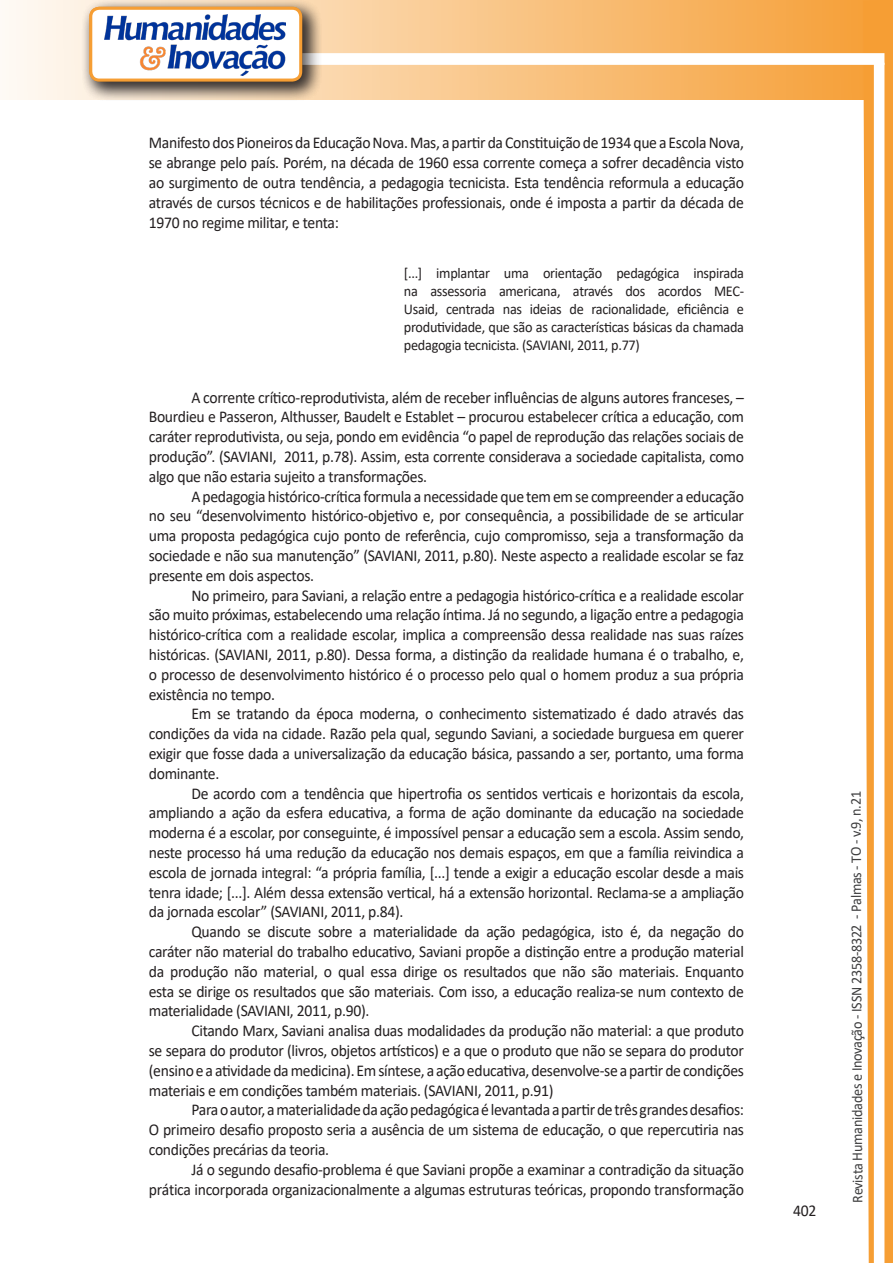
<style>
.page{position:relative;width:893px;height:1263px;background:#fff}
.page>*{position:absolute;margin:0;border:0;box-sizing:border-box;transform-origin:0 0}
.texto{font:16.5px/19.8px "Calibri";letter-spacing:-.02em;color:#231f20;text-align:justify;scale:.95 1}
.citacao{font:15px/18px "Calibri";letter-spacing:-.02em;color:#231f20;text-align:justify;scale:.95 1}
.t1{font:15px "Calibri";letter-spacing:-.025em;color:#3e3e3f;scale:.95 1}
</style>
<div class="page">
<svg style="left:5px;top:0;width:858px;height:100px;background:#f9c484"></svg>
<div style="left:302px;top:53px;width:582px;height:12px;background:#fff;border:2px solid #fff"></div>
<svg style="left:863px;top:0;width:30px;height:1263px"></svg>
<div style="left:81px;top:0;width:241px;height:102px;background:#231f20;opacity:.75"></div>
<svg style="left:91px;top:8px;width:210px;height:72px"></svg>
<div style="left:89px;top:7px;width:213px;height:75px;border:3px solid #f69e34;border-radius:9px"></div>
<p class="texto" style="left:149px;top:133px;width:628px">Manifesto dos Pioneiros da Educação Nova. Mas, a partir da Constituição de 1934 que a Escola Nova, se abrange pelo país. Porém, na década de 1960 essa corrente começa a sofrer decadência visto ao surgimento de outra tendência, a pedagogia tecnicista. Esta tendência reformula a educação através de cursos técnicos e de habilitações professionais, onde é imposta a partir da década de 1970 no regime militar, e tenta:</p>
<p class="citacao" style="left:404px;top:264px;width:360px">[...] implantar uma orientação pedagógica inspirada na assessoria americana, através dos acordos MEC-Usaid, centrada nas ideias de racionalidade, eficiência e produtividade, que são as características básicas da chamada pedagogia tecnicista. (SAVIANI, 2011, p.77)</p>
<p class="texto" style="left:149px;top:387px;width:628px;text-indent:43px">A corrente crítico-reprodutivista, além de receber influências de alguns autores franceses, – Bourdieu e Passeron, Althusser, Baudelt e Establet – procurou estabelecer crítica a educação, com caráter reprodutivista, ou seja, pondo em evidência “o papel de reprodução das relações sociais de produção”. (SAVIANI, 2011, p.78). Assim, esta corrente considerava a sociedade capitalista, como algo que não estaria sujeito a transformações.</p>
<p class="texto" style="left:149px;top:486px;width:628px;text-indent:43px">A pedagogia histórico-crítica formula a necessidade que tem em se compreender a educação no seu “desenvolvimento histórico-objetivo e, por consequência, a possibilidade de se articular uma proposta pedagógica cujo ponto de referência, cujo compromisso, seja a transformação da sociedade e não sua manutenção” (SAVIANI, 2011, p.80). Neste aspecto a realidade escolar se faz presente em dois aspectos.</p>
<p class="texto" style="left:149px;top:585px;width:628px;text-indent:43px">No primeiro, para Saviani, a relação entre a pedagogia histórico-crítica e a realidade escolar são muito próximas, estabelecendo uma relação íntima. Já no segundo, a ligação entre a pedagogia histórico-crítica com a realidade escolar, implica a compreensão dessa realidade nas suas raízes históricas. (SAVIANI, 2011, p.80). Dessa forma, a distinção da realidade humana é o trabalho, e, o processo de desenvolvimento histórico é o processo pelo qual o homem produz a sua própria existência no tempo.</p>
<p class="texto" style="left:149px;top:704px;width:628px;text-indent:43px">Em se tratando da época moderna, o conhecimento sistematizado é dado através das condições da vida na cidade. Razão pela qual, segundo Saviani, a sociedade burguesa em querer exigir que fosse dada a universalização da educação básica, passando a ser, portanto, uma forma dominante.</p>
<p class="texto" style="left:149px;top:783px;width:628px;text-indent:43px">De acordo com a tendência que hipertrofia os sentidos verticais e horizontais da escola, ampliando a ação da esfera educativa, a forma de ação dominante da educação na sociedade moderna é a escolar, por conseguinte, é impossível pensar a educação sem a escola. Assim sendo, neste processo há uma redução da educação nos demais espaços, em que a família reivindica a escola de jornada integral: “a própria família, [...] tende a exigir a educação escolar desde a mais tenra idade; [...]. Além dessa extensão vertical, há a extensão horizontal. Reclama-se a ampliação da jornada escolar” (SAVIANI, 2011, p.84).</p>
<p class="texto" style="left:149px;top:921px;width:628px;text-indent:43px">Quando se discute sobre a materialidade da ação pedagógica, isto é, da negação do caráter não material do trabalho educativo, Saviani propõe a distinção entre a produção material da produção não material, o qual essa dirige os resultados que não são materiais. Enquanto esta se dirige os resultados que são materiais. Com isso, a educação realiza-se num contexto de materialidade (SAVIANI, 2011, p.90).</p>
<p class="texto" style="left:149px;top:1020px;width:628px;text-indent:43px">Citando Marx, Saviani analisa duas modalidades da produção não material: a que produto se separa do produtor (livros, objetos artísticos) e a que o produto que não se separa do produtor (ensino e a atividade da medicina). Em síntese, a ação educativa, desenvolve-se a partir de condições materiais e em condições também materiais. (SAVIANI, 2011, p.91)</p>
<p class="texto" style="left:149px;top:1100px;width:628px;text-indent:43px">Para o autor, a materialidade da ação pedagógica é levantada a partir de três grandes desafios:<br>O primeiro desafio proposto seria a ausência de um sistema de educação, o que repercutiria nas condições precárias da teoria.</p>
<p class="texto" style="left:149px;top:1159px;width:628px;text-align:right">Já o segundo desafio-problema é que Saviani propõe a examinar a contradição da situação prática incorporada organizacionalmente a algumas estruturas teóricas, propondo transformação</p>
<p class="texto" style="left:793px;top:1200px;width:26px">402</p>
<p class="t1" style="left:846px;top:1203px;width:435px;rotate:-90deg">Revista Humanidades e Inovação - ISSN 2358-8322 - Palmas - TO - v.9, n.21</p>
</div>
